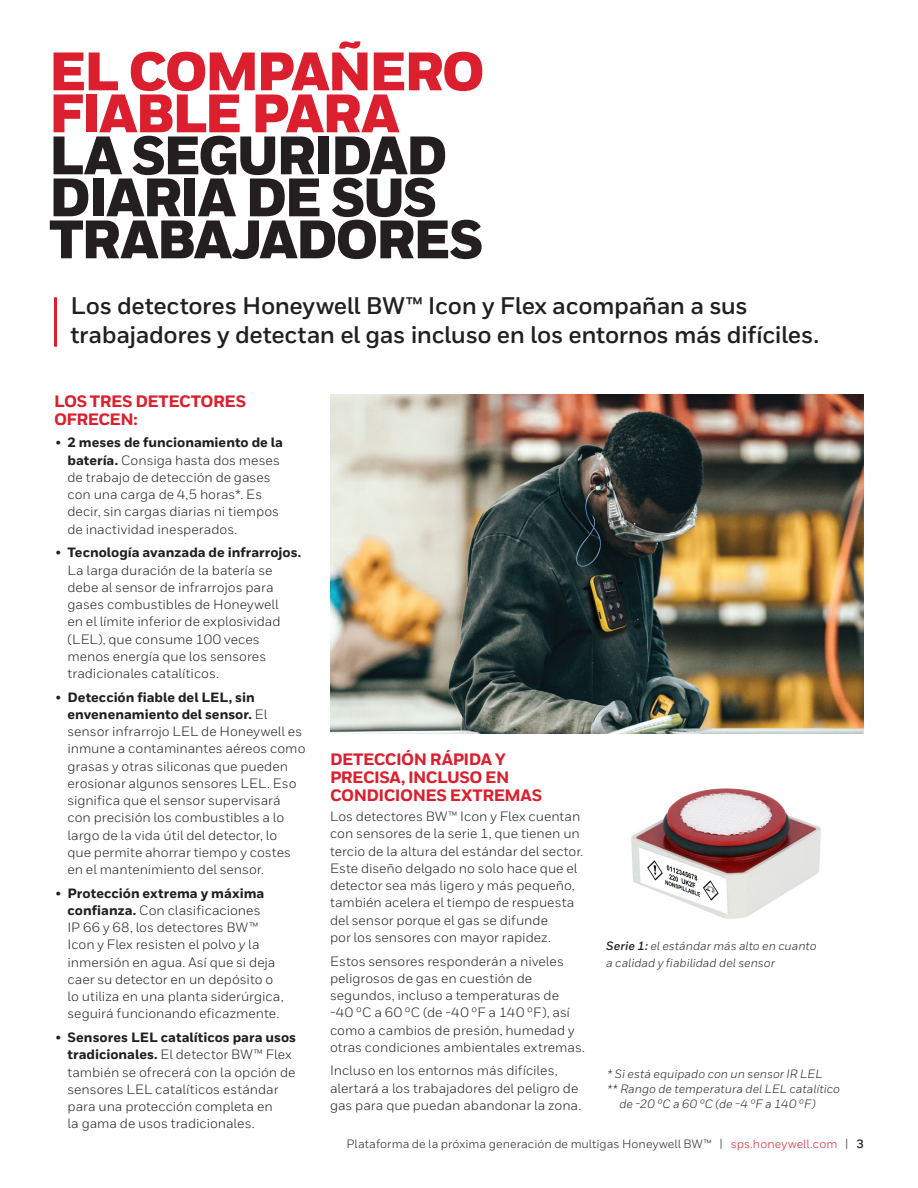
<style>
.page{position:relative;width:918px;height:1188px;background:#fff}
.page>*{position:absolute;margin:0;border:0;box-sizing:border-box;transform-origin:0 0}
.Title_40_30__the_res{font:900 54px/42px "Honeywell Sans";letter-spacing:-.045em;color:#231f20}
.Intro_Body{font:700 24px/28.5px "Honeywell Sans";letter-spacing:-.015em;color:#231f20}
.Heading_2__11_12{font:800 16.5px/18px "Honeywell Sans";letter-spacing:-.03em;color:#dc1f2e}
.Body__9_13_pt{font:800 16.5px/18px "Honeywell Sans";letter-spacing:-.025em;color:#dc1f2e}
.Body__9_13_pt-2{font:13.5px/17.2px "Honeywell Sans";color:#231f20}
.Body__9_13_pt-3{font:italic 12px/15px "Honeywell Sans";letter-spacing:.005em;color:#231f20}
.MASTER__Header_Foote{font:12px "Honeywell Sans";letter-spacing:.005em;color:#231f20}
.Caption__8_11{font:italic 12px/16.5px "Honeywell Sans";color:#231f20}
.s1{color:#dc1f2e}
.s2{font-weight:800}
.s3{font-style:italic}
.s4{font-weight:700}
</style>
<div class="page">
<hr style="left:54px;top:297px;width:3px;height:50px;background:#dc1f2e">
<img style="left:330px;top:394px;width:534px;height:339px">
<img style="left:631px;top:788px;width:190px;height:131px">
<p class="Title_40_30__the_res" style="left:49px;top:53px;width:437px"><span class="s1">EL COMPAÑERO<br>FIABLE PARA<br></span>LA SEGURIDAD<br>DIARIA DE SUS<br>TRABAJADORES</p>
<p class="Intro_Body" style="left:70px;top:292px;width:750px">Los detectores Honeywell BW™ Icon y Flex acompañan a sus trabajadores y detectan el gas incluso en los entornos más difíciles.</p>
<p class="Body__9_13_pt" style="left:54px;top:393px;width:194px">LOS TRES DETECTORES<br>OFRECEN:</p>
<p class="Body__9_13_pt-2" style="left:68px;top:434px;width:217px;text-indent:-12px">• <span class="s2">2 meses de funcionamiento de la batería.</span> Consiga hasta dos meses de trabajo de detección de gases con una carga de 4,5 horas*. Es decir, sin cargas diarias ni tiempos de inactividad inesperados.</p>
<p class="Body__9_13_pt-2" style="left:68px;top:544px;width:235px;text-indent:-12px">• <span class="s2">Tecnología avanzada de infrarrojos.<br></span>La larga duración de la batería se debe al sensor de infrarrojos para gases combustibles de Honeywell<br>en el límite inferior de explosividad (LEL), que consume 100 veces menos energía que los sensores tradicionales catalíticos.</p>
<p class="Body__9_13_pt-2" style="left:68px;top:688px;width:240px;text-indent:-12px">• <span class="s2">Detección fiable del LEL, sin envenenamiento del sensor.</span> El sensor infrarrojo LEL de Honeywell es inmune a contaminantes aéreos como grasas y otras siliconas que pueden erosionar algunos sensores LEL. Eso significa que el sensor supervisará con precisión los combustibles a lo largo de la vida útil del detector, lo<br>que permite ahorrar tiempo y costes en el mantenimiento del sensor.</p>
<p class="Body__9_13_pt-2" style="left:68px;top:884px;width:218px;text-indent:-12px">• <span class="s2">Protección extrema y máxima confianza.</span> Con clasificaciones<br>IP 66 y 68, los detectores BW™<br>Icon y Flex resisten el polvo <span class="s3">y</span> la inmersión en agua. Así que si deja caer su detector en un depósito o lo utiliza en una planta siderúrgica, seguirá funcionando eficazmente.</p>
<p class="Body__9_13_pt-2" style="left:68px;top:1029px;width:230px;text-indent:-12px">• <span class="s2">Sensores LEL catalíticos para usos tradicionales.</span> El detector BW™ Flex también se ofrecerá con la opción de sensores LEL catalíticos estándar para una protección completa en<br>la gama de usos tradicionales.</p>
<p class="Heading_2__11_12" style="left:330px;top:751px;width:214px">DETECCIÓN RÁPIDA Y<br>PRECISA, INCLUSO EN<br>CONDICIONES EXTREMAS</p>
<p class="Body__9_13_pt-2" style="left:330px;top:808px;width:255px">Los detectores BW™ Icon y Flex cuentan con sensores de la serie 1, que tienen un tercio de la altura del estándar del sector.<br>Este diseño delgado no solo hace que el detector sea más ligero y más pequeño, también acelera el tiempo de respuesta del sensor porque el gas se difunde<br>por los sensores con mayor rapidez.</p>
<p class="Body__9_13_pt-2" style="left:330px;top:952px;width:256px">Estos sensores responderán a niveles peligrosos de gas en cuestión de segundos, incluso a temperaturas de -40 ºC a 60 ºC (de -40 ºF a 140 ºF), así como a cambios de presión, humedad y otras condiciones ambientales extremas.</p>
<p class="Body__9_13_pt-2" style="left:330px;top:1062px;width:253px">Incluso en los entornos más difíciles, alertará a los trabajadores del peligro de gas para que puedan abandonar la zona.</p>
<p class="Caption__8_11" style="left:606px;top:938px;width:212px"><span class="s4">Serie 1:</span> el estándar más alto en cuanto a calidad y fiabilidad del sensor</p>
<p class="Body__9_13_pt-3" style="left:607px;top:1066px;width:217px">* Si está equipado con un sensor IR LEL</p>
<p class="Body__9_13_pt-3" style="left:619px;top:1081px;width:222px;text-indent:-12px">** Rango de temperatura del LEL catalítico de -20 ºC a 60 ºC (de -4 ºF a 140 ºF)</p>
<p class="MASTER__Header_Foote" style="left:347px;top:1136px;width:519px">Plataforma de la próxima generación de multigas Honeywell BW™ | <span class="s1">sps.honeywell.com</span> | <span class="s4">3</span></p>
</div>
